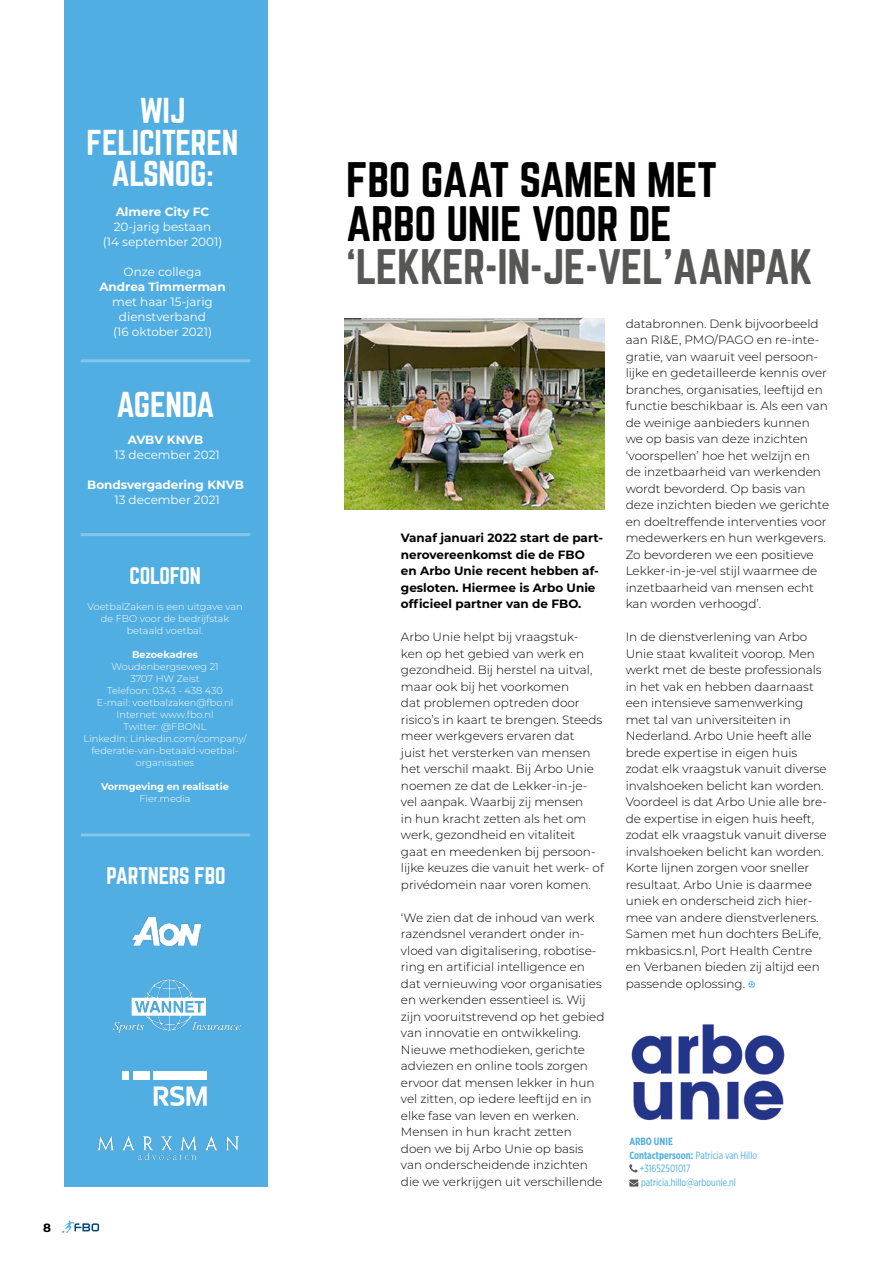
<style>
.page{position:relative;width:893px;height:1263px;background:#fff}
.page>*{position:absolute;margin:0;border:0;box-sizing:border-box;transform-origin:0 0}
.t1{font:43.65px/43.7px "Norwester";letter-spacing:-.01em;color:#000}
.t2{font:43.65px "Norwester";letter-spacing:-.01em;color:#575756}
.t3{font:31.5px/31.5px "Norwester";letter-spacing:-.01em;color:#fff;text-align:center}
.t4{font:21px "Norwester";letter-spacing:-.01em;color:#fff}
.t5{font:300 12px/16.5px "Montserrat";color:#000}
.t6{font:700 12px/16.5px "Montserrat";color:#000}
.t7{font:12px/15px "Montserrat";color:#fff;text-align:center}
.t8{font:700 12px "Montserrat";color:#fff}
.t9{font:10.5px "Gotham X Narrow";color:#51aee2}
.t10{font:700 10.5px "Gotham X Narrow";color:#51aee2}
.t11{font:300 9.75px/12px "Montserrat";color:#fff;text-align:center}
.t12{font:700 9.75px "Montserrat";color:#fff}
.s1{font-weight:700}
</style>
<div class="page">
<svg style="left:63px;top:1220px;width:36px;height:13px"></svg>
<svg style="left:748px;top:981px;width:7px;height:7px"></svg>
<img style="left:631px;top:1024px;width:154px;height:97px">
<div style="left:64px;top:0;width:203px;height:1186px;background:#51aee2"></div>
<hr style="left:81px;top:833px;width:169px;height:3px;background:#fff">
<hr style="left:81px;top:359px;width:169px;height:3px;background:#fff">
<hr style="left:81px;top:533px;width:169px;height:3px;background:#fff">
<img style="left:113px;top:979px;width:128px;height:55px">
<div style="left:154px;top:1070px;width:53px;height:9px;background:#fff"></div>
<div style="left:123px;top:1070px;width:6px;height:9px;background:#fff"></div>
<div style="left:133px;top:1070px;width:17px;height:9px;background:#fff"></div>
<svg style="left:154px;top:1086px;width:53px;height:20px"></svg>
<img style="left:97px;top:1136px;width:141px;height:23px">
<img style="left:132px;top:917px;width:68px;height:29px">
<svg style="left:629px;top:1164px;width:9px;height:8px"></svg>
<svg style="left:629px;top:1179px;width:9px;height:7px"></svg>
<img style="left:344px;top:318px;width:260px;height:191px">
<h2 class="t3" style="left:87px;top:96px;width:153px">WIJ<br>FELICITEREN<br>ALSNOG:</h2>
<p class="t8" style="left:116px;top:203px;width:95px">Almere City FC</p>
<p class="t7" style="left:103px;top:219px;width:121px">20-jarig bestaan<br>(14 september 2001)</p>
<p class="t7" style="left:124px;top:264px;width:79px">Onze collega</p>
<p class="t8" style="left:99px;top:278px;width:128px">Andrea Timmerman</p>
<p class="t7" style="left:112px;top:294px;width:102px">met haar 15-jarig dienstverband (16 oktober 2021)</p>
<h2 class="t3" style="left:116px;top:390px;width:100px">AGENDA</h2>
<p class="t8" style="left:128px;top:431px;width:77px">AVBV KNVB</p>
<p class="t7" style="left:114px;top:447px;width:107px">13 december 2021</p>
<p class="t8" style="left:87px;top:476px;width:158px">Bondsvergadering KNVB</p>
<p class="t7" style="left:114px;top:492px;width:107px">13 december 2021</p>
<h3 class="t4" style="left:129px;top:566px;width:73px">COLOFON</h3>
<p class="t11" style="left:88px;top:600px;width:157px">VoetbalZaken is een uitgave van de FBO voor de bedrijfstak betaald voetbal.</p>
<p class="t12" style="left:132px;top:647px;width:67px">Bezoekadres</p>
<p class="t11" style="left:84px;top:660px;width:164px">Woudenbergseweg 21<br>3707 HW Zeist<br>Telefoon: 0343 - 438 430<br>E-mail: voetbalzaken@fbo.nl<br>Internet: www.fbo.nl<br>Twitter: @FBONL<br>LinkedIn: Linkedin.com/company/ federatie-van-betaald-voetbal&shy;organisaties</p>
<p class="t12" style="left:101px;top:779px;width:129px">Vormgeving en realisatie</p>
<p class="t11" style="left:140px;top:792px;width:53px">Fier.media</p>
<h3 class="t4" style="left:107px;top:866px;width:121px">PARTNERS FBO</h3>
<p class="t6" style="left:43px;top:1218px;width:9px">8</p>
<h1 class="t1" style="left:346px;top:159px;width:372px">FBO GAAT SAMEN MET<br>ARBO UNIE VOOR DE</h1>
<h1 class="t2" style="left:346px;top:246px;width:468px">‘LEKKER-IN-JE-VEL’AANPAK</h1>
<p class="t6" style="left:401px;top:529px;width:204px">Vanaf januari 2022 start de part&shy;nerovereenkomst die de FBO en Arbo Unie recent hebben af&shy;gesloten. Hiermee is Arbo Unie officieel partner van de FBO.</p>
<p class="t5" style="left:401px;top:628px;width:205px">Arbo Unie helpt bij vraagstuk-<br>ken op het gebied van werk en gezondheid. Bij herstel na uitval, maar ook bij het voorkomen<br>dat problemen optreden door risico’s in kaart te brengen. Steeds meer werkgevers ervaren dat<br>juist het versterken van mensen het verschil maakt. Bij Arbo Unie noemen ze dat de Lekker-in-je&shy;vel aanpak. Waarbij zij mensen<br>in hun kracht zetten als het om werk, gezondheid en vitaliteit gaat en meedenken bij persoon&shy;lijke keuzes die vanuit het werk- of privédomein naar voren komen.</p>
<p class="t5" style="left:401px;top:909px;width:205px">‘We zien dat de inhoud van werk razendsnel verandert onder in&shy;vloed van digitalisering, robotise&shy;ring en artificial intelligence en dat vernieuwing voor organisaties en werkenden essentieel is. Wij zijn vooruitstrevend op het gebied van innovatie en ontwikkeling.<br>Nieuwe methodieken, gerichte adviezen en online tools zorgen ervoor dat mensen lekker in hun vel zitten, op iedere leeftijd en in elke fase van leven en werken.<br>Mensen in hun kracht zetten doen we bij Arbo Unie op basis van onderscheidende inzichten die we verkrijgen uit verschillende</p>
<p class="t5" style="left:626px;top:315px;width:205px">databronnen. Denk bijvoorbeeld aan RI&amp;E, PMO/PAGO en re-inte&shy;gratie, van waaruit veel persoon&shy;lijke en gedetailleerde kennis over branches, organisaties, leeftijd en functie beschikbaar is. Als een van de weinige aanbieders kunnen we op basis van deze inzichten ‘voorspellen’ hoe het welzijn en<br>de inzetbaarheid van werkenden wordt bevorderd. Op basis van deze inzichten bieden we gerichte en doeltreffende interventies voor medewerkers en hun werkgevers.<br>Zo bevorderen we een positieve<br>Lekker-in-je-vel stijl waarmee de inzetbaarheid van mensen echt kan worden verhoogd’.</p>
<p class="t5" style="left:626px;top:628px;width:203px">In de dienstverlening van Arbo<br>Unie staat kwaliteit voorop. Men werkt met de beste professionals in het vak en hebben daarnaast een intensieve samenwerking met tal van universiteiten in<br>Nederland. Arbo Unie heeft alle brede expertise in eigen huis zodat elk vraagstuk vanuit diverse invalshoeken belicht kan worden.<br>Voordeel is dat Arbo Unie alle bre&shy;de expertise in eigen huis heeft, zodat elk vraagstuk vanuit diverse invalshoeken belicht kan worden.<br>Korte lijnen zorgen voor sneller resultaat. Arbo Unie is daarmee uniek en onderscheid zich hier&shy;mee van andere dienstverleners.<br>Samen met hun dochters BeLife, mkbasics.nl, Port Health Centre en Verbanen bieden zij altijd een passende oplossing.</p>
<p class="t10" style="left:629px;top:1135px;width:45px">ARBO UNIE</p>
<p class="t9" style="left:629px;top:1149px;width:129px"><span class="s1">Contactpersoon:</span> Patricia van Hillo</p>
<p class="t9" style="left:640px;top:1162px;width:52px">+31652501017</p>
<p class="t9" style="left:641px;top:1176px;width:96px">patricia.hillo@arbounie.nl</p>
</div>
